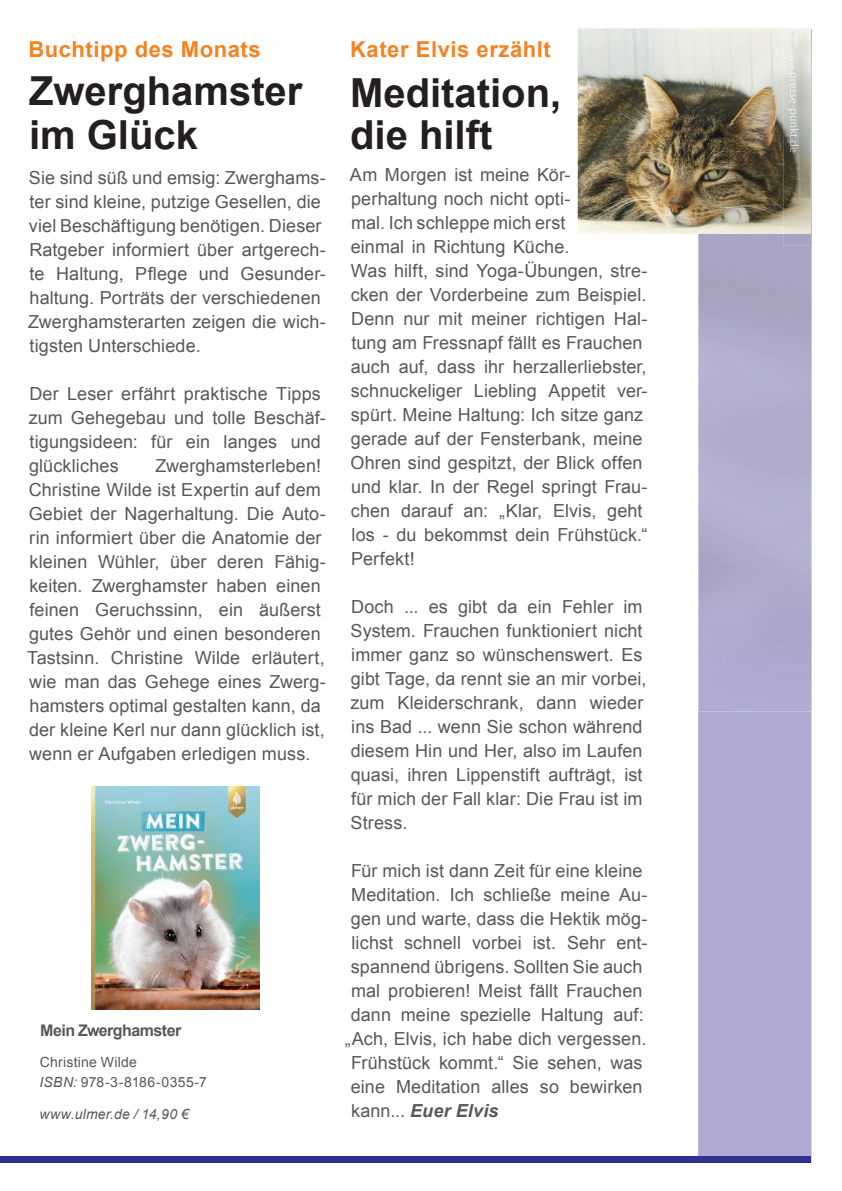
<style>
.page{position:relative;width:842px;height:1191px;background:#fff}
.page>*{position:absolute;margin:0;border:0;box-sizing:border-box;transform-origin:0 0}
.t1{font:700 40px/44px "Arial";color:#231f20}
.t2{font:700 22px "Arial";letter-spacing:.025em;color:#f58220}
.t3{font:18px/24px "Arial";letter-spacing:.005em;color:#57585a}
.t4{font:italic 700 18px "Arial";letter-spacing:.01em;color:#57585a}
.t5{font:700 16px "Arial";letter-spacing:-.035em;color:#57585a}
.t6{font:14px/20px "Arial";letter-spacing:.015em;color:#57585a}
.t7{font:italic 14px "Arial";letter-spacing:.015em;color:#57585a}
.s1{font-style:italic}
.s2{font-weight:400;font-style:normal}
</style>
<div class="page">
<div style="left:698px;top:711px;width:113px;height:446px;background:#afaad3"></div>
<div style="left:0;top:1157px;width:811px;height:6px;background:#2e3092"></div>
<img style="left:698px;top:234px;width:113px;height:477px">
<img style="left:578px;top:28px;width:233px;height:206px">
<img style="left:91px;top:786px;width:168px;height:223px">
<img style="left:784px;top:30px;width:28px;height:216px">
<img style="left:784px;top:30px;width:27px;height:204px">
<svg style="left:790px;top:37px;width:8px;height:7px"></svg>
<img style="left:790px;top:47px;width:5px;height:22px">
<img style="left:788px;top:70px;width:10px;height:82px">
<p class="t2" style="left:28px;top:35px;width:234px">Buchtipp des Monats</p>
<p class="t2" style="left:350px;top:35px;width:202px">Kater Elvis erzählt</p>
<h1 class="t1" style="left:29px;top:70px;width:275px">Zwerghamster im Glück</h1>
<h1 class="t1" style="left:350px;top:73px;width:213px;line-height:42px">Meditation, die hilft</h1>
<p class="t3" style="left:28px;top:166px;width:299px">Sie sind süß und emsig: Zwerghams&shy;ter sind kleine, putzige Gesellen, die viel Beschäftigung benötigen. Dieser Ratgeber informiert über artgerech&shy;te Haltung, Pflege und Gesunder&shy;haltung. Porträts der verschiedenen Zwerghamsterarten zeigen die wich&shy;tigsten Unterschiede.</p>
<p class="t3" style="left:29px;top:382px;width:299px">Der Leser erfährt praktische Tipps zum Gehegebau und tolle Beschäf&shy;tigungsideen: für ein langes und glückliches</p>
<p class="t3" style="left:27px;top:454px;width:300px;text-indent:128px">Zwerghamsterleben!<br>Christine Wilde ist Expertin auf dem Gebiet der Nagerhaltung. Die Auto&shy;rin informiert über die Anatomie der kleinen Wühler, über deren Fähig&shy;keiten. Zwerghamster haben einen feinen Geruchssinn, ein äußerst gutes Gehör und einen besonderen Tastsinn. Christine Wilde erläutert, wie man das Gehege eines Zwerg&shy;hamsters optimal gestalten kann, da der kleine Kerl nur dann glücklich ist, wenn er Aufgaben erledigen muss.</p>
<p class="t5" style="left:40px;top:1019px;width:143px">Mein Zwerghamster</p>
<p class="t6" style="left:39px;top:1052px;width:169px">Christine Wilde<br><span class="s1">ISBN:</span> 978-3-8186-0355-7</p>
<p class="t7" style="left:39px;top:1104px;width:151px">www.ulmer.de / 14,90 €</p>
<p class="t3" style="left:350px;top:163px;width:299px">Am Morgen ist meine Kör&shy;perhaltung noch nicht opti-<br>mal. Ich schleppe mich erst<br>einmal in Richtung Küche.<br>Was hilft, sind Yoga-Übungen, stre&shy;cken der Vorderbeine zum Beispiel.<br>Denn nur mit meiner richtigen Hal&shy;tung am Fressnapf fällt es Frauchen auch auf, dass ihr herzallerliebster, schnuckeliger Liebling Appetit ver&shy;spürt. Meine Haltung: Ich sitze ganz gerade auf der Fensterbank, meine<br>Ohren sind gespitzt, der Blick offen und klar. In der Regel springt Frau&shy;chen darauf an: „Klar, Elvis, geht los - du bekommst dein Frühstück.“<br>Perfekt!</p>
<p class="t3" style="left:350px;top:595px;width:297px">Doch ... es gibt da ein Fehler im<br>System. Frauchen funktioniert nicht immer ganz so wünschenswert. Es gibt Tage, da rennt sie an mir vorbei, zum Kleiderschrank, dann wieder ins Bad ... wenn Sie schon während diesem Hin und Her, also im Laufen quasi, ihren Lippenstift aufträgt, ist für mich der Fall klar: Die Frau ist im<br>Stress.</p>
<p class="t3" style="left:351px;top:859px;width:293px">Für mich ist dann Zeit für eine kleine</p>
<p class="t3" style="left:351px;top:883px;width:298px">Meditation. Ich schließe meine Au-</p>
<p class="t3" style="left:351px;top:907px;width:298px">gen und warte, dass die Hektik mög-</p>
<p class="t3" style="left:352px;top:931px;width:297px">lichst schnell vorbei ist. Sehr ent-</p>
<p class="t3" style="left:351px;top:955px;width:293px">spannend übrigens. Sollten Sie auch</p>
<p class="t3" style="left:351px;top:979px;width:293px">mal probieren! Meist fällt Frauchen</p>
<p class="t3" style="left:351px;top:1003px;width:294px">dann meine spezielle Haltung auf:</p>
<p class="t3" style="left:345px;top:1027px;width:303px">„Ach, Elvis, ich habe dich vergessen.</p>
<p class="t3" style="left:351px;top:1051px;width:293px">Frühstück kommt.“ Sie sehen, was</p>
<p class="t3" style="left:351px;top:1075px;width:293px">eine Meditation alles so bewirken</p>
<p class="t4" style="left:351px;top:1098px;width:149px"><span class="s2">kann...</span> Euer Elvis</p>
</div>
